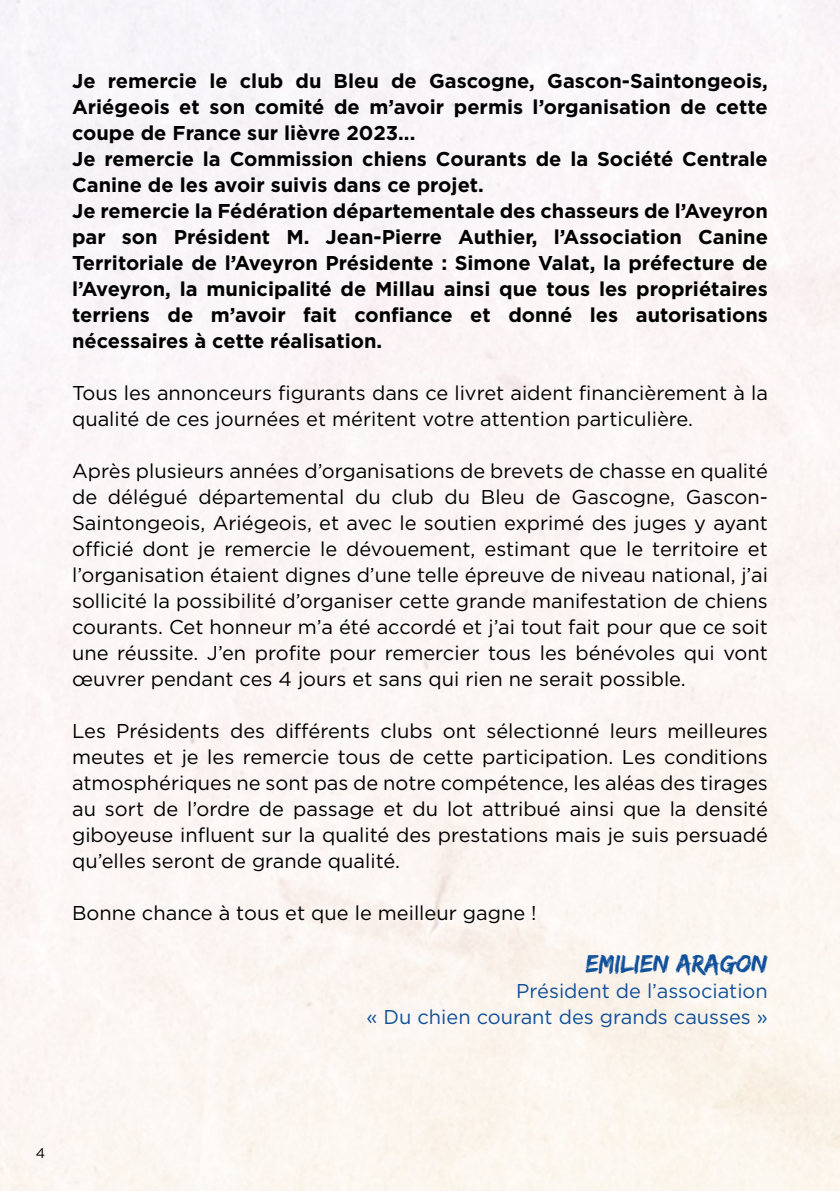
<style>
.page{position:relative;width:840px;height:1191px;background:#fff}
.page>*{position:absolute;margin:0;border:0;box-sizing:border-box;transform-origin:0 0}
.t1{font:26px "Edo SZ";color:#11519b}
.t2{font:20px/26px "Gotham";color:#000;text-align:justify}
.t3{font:700 20px/26px "Gotham";color:#000}
.t4{font:20px/26px "Gotham";color:#11519b;text-align:right}
.t5{font:14px "Gotham";color:#000}
</style>
<div class="page">
<p class="t3" style="left:72px;top:68px;width:697px">Je remercie le club du Bleu de Gascogne, Gascon-Saintongeois, Ariégeois et son comité de m’avoir permis l’organisation de cette coupe de France sur lièvre 2023...<br>Je remercie la Commission chiens Courants de la Société Centrale Canine de les avoir suivis dans ce projet.<br>Je remercie la Fédération départementale des chasseurs de l’Aveyron par son Président M. Jean-Pierre Authier, l’Association Canine Territoriale de l’Aveyron Présidente : Simone Valat, la préfecture de l’Aveyron, la municipalité de Millau ainsi que tous les propriétaires terriens de m’avoir fait confiance et donné les autorisations nécessaires à cette réalisation.</p>
<p class="t2" style="left:72px;top:380px;width:697px">Tous les annonceurs figurants dans ce livret aident financièrement à la qualité de ces journées et méritent votre attention particulière.</p>
<p class="t2" style="left:72px;top:458px;width:697px">Après plusieurs années d’organisations de brevets de chasse en qualité de délégué départemental du club du Bleu de Gascogne, Gascon-Saintongeois, Ariégeois, et avec le soutien exprimé des juges y ayant officié dont je remercie le dévouement, estimant que le territoire et l’organisation étaient dignes d’une telle épreuve de niveau national, j’ai sollicité la possibilité d’organiser cette grande manifestation de chiens courants. Cet honneur m’a été accordé et j’ai tout fait pour que ce soit une réussite. J’en profite pour remercier tous les bénévoles qui vont œuvrer pendant ces 4 jours et sans qui rien ne serait possible.</p>
<p class="t2" style="left:72px;top:718px;width:697px">Les Présidents des différents clubs ont sélectionné leurs meilleures meutes et je les remercie tous de cette participation. Les conditions atmosphériques ne sont pas de notre compétence, les aléas des tirages au sort de l’ordre de passage et du lot attribué ainsi que la densité giboyeuse influent sur la qualité des prestations mais je suis persuadé qu’elles seront de grande qualité.</p>
<p class="t2" style="left:72px;top:900px;width:466px">Bonne chance à tous et que le meilleur gagne !</p>
<h1 class="t1" style="left:585px;top:948px;width:183px">Emilien Aragon</h1>
<p class="t4" style="left:366px;top:978px;width:402px">Président de l’association<br>« Du chien courant des grands causses »</p>
<p class="t5" style="left:36px;top:1143px;width:11px">4</p>
</div>
